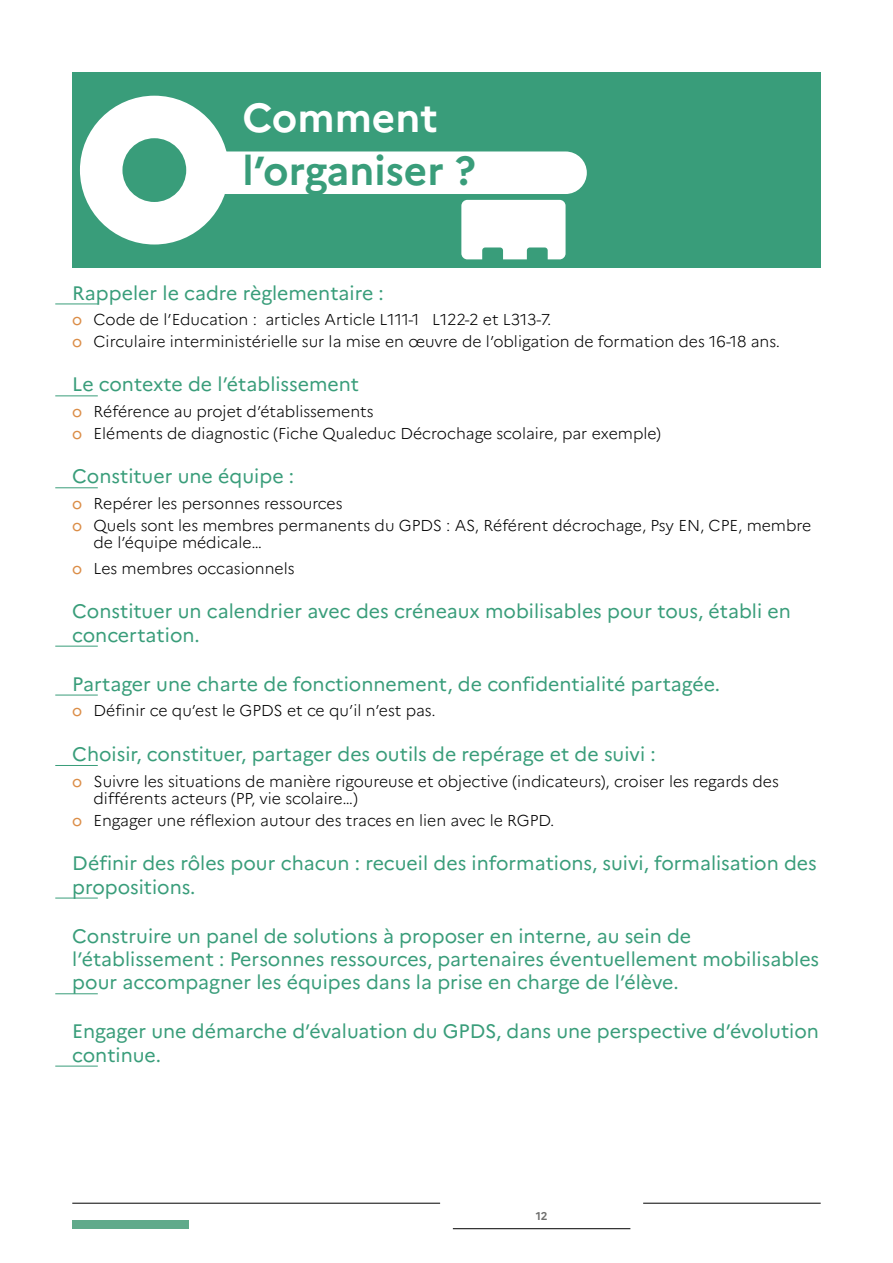
<style>
.page{position:relative;width:893px;height:1263px;background:#fff}
.page>*{position:absolute;margin:0;border:0;box-sizing:border-box;transform-origin:0 0}
.t1{font:700 40.5px "Marianne";color:#399d7a}
.t2{font:700 40.5px "Marianne";color:#fff}
.t3{font:19.5px/23.4px "Marianne";color:#399d7a}
.t4{font:300 15.75px/21.5px "Marianne";color:#000}
.t5{font:700 11.25px "Marianne";color:#6f6f6e}
.s1{font-weight:400;color:#db8d47}
</style>
<div class="page">
<hr style="left:72px;top:1203px;width:368px;height:1px;background:#000">
<hr style="left:643px;top:1203px;width:178px;height:1px;background:#000">
<hr style="left:453px;top:1228px;width:177px;height:1px;background:#000">
<div style="left:72px;top:1220px;width:117px;height:9px;background:#60aa8b"></div>
<div style="left:72px;top:72px;width:749px;height:196px;background:#399d7a"></div>
<svg style="left:461px;top:200px;width:105px;height:59px;background:#edf6f3"></svg>
<div style="left:204px;top:151px;width:383px;height:43px;background:#fff;border-radius:21px"></div>
<svg style="left:80px;top:96px;width:149px;height:148px"></svg>
<hr style="left:55px;top:304px;width:43px;height:1px;background:#399d7a">
<hr style="left:55px;top:396px;width:43px;height:1px;background:#399d7a">
<hr style="left:55px;top:487px;width:43px;height:1px;background:#399d7a">
<hr style="left:55px;top:646px;width:43px;height:1px;background:#399d7a">
<hr style="left:55px;top:695px;width:43px;height:1px;background:#399d7a">
<hr style="left:55px;top:765px;width:43px;height:1px;background:#399d7a">
<hr style="left:55px;top:898px;width:43px;height:1px;background:#399d7a">
<hr style="left:55px;top:993px;width:43px;height:1px;background:#399d7a">
<hr style="left:55px;top:1066px;width:43px;height:1px;background:#399d7a">
<h1 class="t2" style="left:242px;top:93px;width:197px">Comment</h1>
<h1 class="t1" style="left:242px;top:146px;width:235px">l’organiser ?</h1>
<p class="t3" style="left:72px;top:281px;width:313px">Rappeler le cadre règlementaire :</p>
<p class="t4" style="left:72px;top:309px;width:709px"><span class="s1">o</span> Code de l’Education : articles Article L111-1 L122-2 et L313-7.<br><span class="s1">o</span> Circulaire interministérielle sur la mise en œuvre de l’obligation de formation des 16-18 ans.</p>
<p class="t3" style="left:72px;top:373px;width:288px">Le contexte de l’établissement</p>
<p class="t4" style="left:72px;top:401px;width:590px"><span class="s1">o</span> Référence au projet d’établissements<br><span class="s1">o</span> Eléments de diagnostic (Fiche Qualeduc Décrochage scolaire, par exemple)</p>
<p class="t3" style="left:72px;top:465px;width:223px">Constituer une équipe :</p>
<p class="t4" style="left:72px;top:493px;width:741px"><span class="s1">o</span> Repérer les personnes ressources<br><span class="s1">o</span> Quels sont les membres permanents du GPDS : AS, Référent décrochage, Psy EN, CPE, membre</p>
<p class="t4" style="left:72px;top:529px;width:224px;line-height:25.8px;text-indent:21px">de l’équipe médicale…<br><span class="s1">o</span> Les membres occasionnels</p>
<p class="t3" style="left:72px;top:600px;width:720px">Constituer un calendrier avec des créneaux mobilisables pour tous, établi en concertation.</p>
<p class="t3" style="left:72px;top:672px;width:649px">Partager une charte de fonctionnement, de confidentialité partagée.</p>
<p class="t4" style="left:72px;top:700px;width:365px"><span class="s1">o</span> Définir ce qu’est le GPDS et ce qu’il n’est pas.</p>
<p class="t3" style="left:72px;top:742px;width:585px">Choisir, constituer, partager des outils de repérage et de suivi :</p>
<p class="t4" style="left:94px;top:772px;width:687px;line-height:17.2px;text-indent:-21px"><span class="s1">o</span> Suivre les situations de manière rigoureuse et objective (indicateurs), croiser les regards des différents acteurs (PP, vie scolaire…)</p>
<p class="t4" style="left:72px;top:809px;width:483px"><span class="s1">o</span> Engager une réflexion autour des traces en lien avec le RGPD.</p>
<p class="t3" style="left:72px;top:851px;width:746px">Définir des rôles pour chacun : recueil des informations, suivi, formalisation des propositions.</p>
<p class="t3" style="left:72px;top:924px;width:748px">Construire un panel de solutions à proposer en interne, au sein de l’établissement : Personnes ressources, partenaires éventuellement mobilisables pour accompagner les équipes dans la prise en charge de l’élève.</p>
<p class="t3" style="left:72px;top:1019px;width:748px">Engager une démarche d’évaluation du GPDS, dans une perspective d’évolution continue.</p>
<p class="t5" style="left:536px;top:1209px;width:13px">12</p>
</div>
